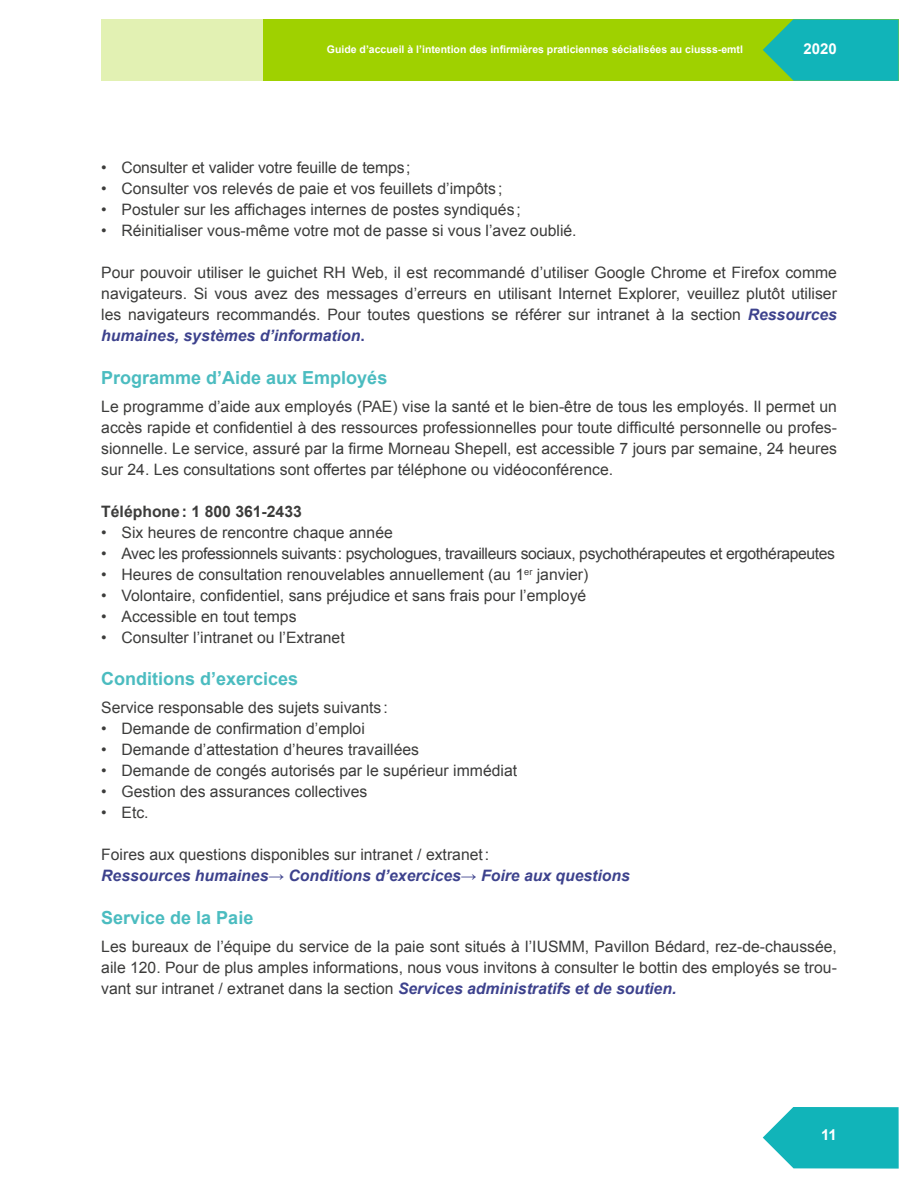
<style>
.page{position:relative;width:918px;height:1188px;background:#fff}
.page>*{position:absolute;margin:0;border:0;box-sizing:border-box;transform-origin:0 0}
.t1{font:700 18px "Arial";color:#4bbcc0}
.t2{font:15.75px/21px "Arial";color:#3c3c3b;text-align:justify}
.t3{font:15.75px "Arial";letter-spacing:-.025em;color:#3c3c3b}
.t4{font:italic 700 15.75px "Arial";color:#3d428d}
.t5{font:700 15.75px "Arial";color:#3c3c3b}
.t6{font:700 15px "Arial";color:#fff}
.t7{font:700 10.5px "Arial";color:#fff}
.s1{font-weight:700;font-style:italic;color:#3d428d}
.s2{font-weight:700;color:#3d428d}
</style>
<div class="page">
<div style="left:101px;top:19px;width:162px;height:62px;background:#e2f1b3"></div>
<div style="left:263px;top:19px;width:635px;height:62px;background:#9fd100"></div>
<svg style="left:763px;top:19px;width:136px;height:62px;background:#22b7a2"></svg>
<svg style="left:763px;top:1107px;width:136px;height:62px;background:#2ebdc1"></svg>
<p class="t7" style="left:327px;top:42px;width:418px">Guide d’accueil à l’intention des infirmières praticiennes sécialisées au ciusss-emtl</p>
<p class="t6" style="left:804px;top:38px;width:35px">2020</p>
<p class="t2" style="left:101px;top:158px;width:311px">• Consulter et valider votre feuille de temps;</p>
<p class="t2" style="left:101px;top:179px;width:403px">• Consulter vos relevés de paie et vos feuillets d’impôts ;</p>
<p class="t2" style="left:101px;top:200px;width:421px">• Postuler sur les affichages internes de postes syndiqués ;</p>
<p class="t2" style="left:101px;top:221px;width:477px">• Réinitialiser vous-même votre mot de passe si vous l’avez oublié.</p>
<p class="t2" style="left:101px;top:263px;width:737px">Pour pouvoir utiliser le guichet RH Web, il est recommandé d’utiliser Google Chrome et Firefox comme navigateurs. Si vous avez des messages d’erreurs en utilisant Internet Explorer, veuillez plutôt utiliser les navigateurs recommandés. Pour toutes questions se référer sur intranet à la section <span class="s1">Ressources humaines, systèmes d’information</span><span class="s2">.</span></p>
<p class="t1" style="left:101px;top:366px;width:288px">Programme d’Aide aux Employés</p>
<p class="t2" style="left:101px;top:396px;width:737px">Le programme d’aide aux employés (PAE) vise la santé et le bien-être de tous les employés. Il permet un accès rapide et confidentiel à des ressources professionnelles pour toute difficulté personnelle ou profes&shy;sionnelle. Le service, assuré par la firme Morneau Shepell, est accessible 7 jours par semaine, 24 heures sur 24. Les consultations sont offertes par téléphone ou vidéoconférence.</p>
<p class="t5" style="left:101px;top:501px;width:202px">Téléphone: 1 800 361-2433</p>
<p class="t2" style="left:101px;top:522px;width:293px">• Six heures de rencontre chaque année</p>
<p class="t3" style="left:101px;top:543px;width:735px">• Avec les professionnels suivants: psychologues, travailleurs sociaux, psychothérapeutes et ergothérapeutes</p>
<p class="t2" style="left:101px;top:564px;width:489px">• Heures de consultation renouvelables annuellement (au 1<sup>er</sup> janvier)</p>
<p class="t2" style="left:101px;top:585px;width:487px">• Volontaire, confidentiel, sans préjudice et sans frais pour l’employé</p>
<p class="t2" style="left:101px;top:606px;width:197px">• Accessible en tout temps</p>
<p class="t2" style="left:101px;top:627px;width:245px">• Consulter l’intranet ou l’Extranet</p>
<p class="t1" style="left:101px;top:667px;width:199px">Conditions d’exercices</p>
<p class="t2" style="left:101px;top:697px;width:288px">Service responsable des sujets suivants :</p>
<p class="t2" style="left:101px;top:718px;width:265px">• Demande de confirmation d’emploi</p>
<p class="t2" style="left:101px;top:739px;width:319px">• Demande d’attestation d’heures travaillées</p>
<p class="t2" style="left:101px;top:760px;width:417px">• Demande de congés autorisés par le supérieur immédiat</p>
<p class="t2" style="left:101px;top:781px;width:268px">• Gestion des assurances collectives</p>
<p class="t2" style="left:101px;top:802px;width:49px">• Etc.</p>
<p class="t2" style="left:101px;top:844px;width:390px">Foires aux questions disponibles sur intranet / extranet:</p>
<p class="t4" style="left:101px;top:865px;width:530px">Ressources humaines→ Conditions d’exercices→ Foire aux questions</p>
<p class="t1" style="left:101px;top:906px;width:154px">Service de la Paie</p>
<p class="t2" style="left:101px;top:936px;width:737px">Les bureaux de l’équipe du service de la paie sont situés à l’IUSMM, Pavillon Bédard, rez-de-chaussée, aile 120. Pour de plus amples informations, nous vous invitons à consulter le bottin des employés se trou&shy;vant sur intranet / extranet dans la section <span class="s1">Services administratifs et de soutien.</span></p>
<p class="t6" style="left:821px;top:1125px;width:17px">11</p>
</div>
